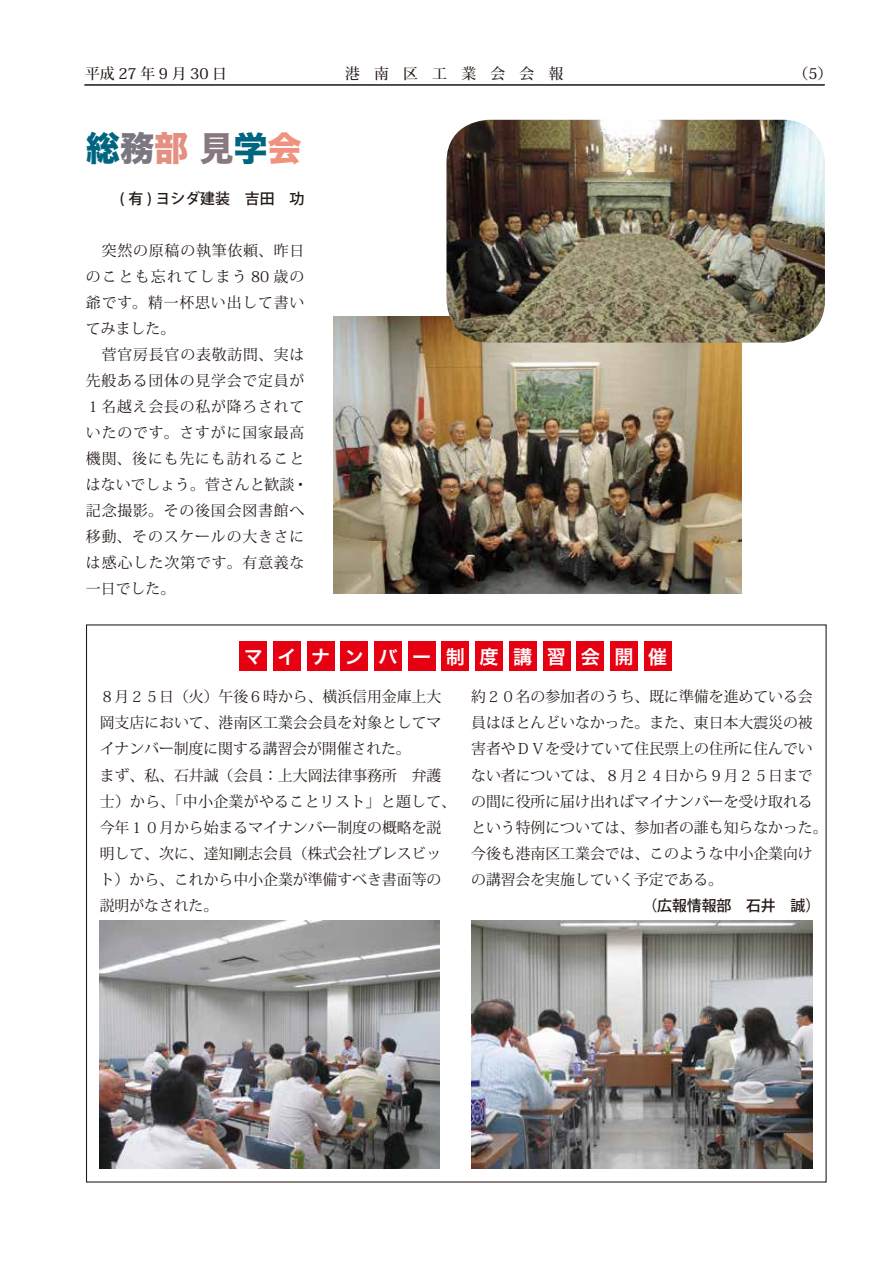
<style>
.page{position:relative;width:893px;height:1263px;background:#fff}
.page>*{position:absolute;margin:0;border:0;box-sizing:border-box;transform-origin:0 0}
.t1{font:34.05px "Hira Kaku Std N W8";color:#006581}
.t2{font:19.2px "Hira Kaku Pro W6";letter-spacing:.76em;color:#fff}
.t3{font:14.85px/26.1px "Koz Min Pro";color:#221815}
.t4{font:14.85px/26.1px "Koz Min Pro";letter-spacing:.055em;color:#221815}
.t5{font:500 14.85px "Koz Go Pro";color:#221815}
.t6{font:500 14.85px "Koz Min Pro";letter-spacing:.245em;color:#221815}
.t7{font:500 14.85px "Koz Min Pro";letter-spacing:.955em;color:#221815}
.s1{color:#7c7681}
.s2{color:#e48f80}
.s3{color:#887981}
.s4{color:#f09280}
</style>
<div class="page">
<hr style="left:84px;top:85px;width:740px;height:1px;background:#221815">
<hr style="left:85px;top:85px;width:740px;height:1px;background:#221815">
<div style="left:239px;top:641px;width:28px;height:30px;background:#e60012"></div>
<div style="left:273px;top:641px;width:28px;height:30px;background:#e60012"></div>
<div style="left:307px;top:641px;width:28px;height:30px;background:#e60012"></div>
<div style="left:340px;top:641px;width:28px;height:30px;background:#e60012"></div>
<div style="left:374px;top:641px;width:28px;height:30px;background:#e60012"></div>
<div style="left:408px;top:641px;width:28px;height:30px;background:#e60012"></div>
<div style="left:441px;top:641px;width:28px;height:30px;background:#e60012"></div>
<div style="left:475px;top:641px;width:28px;height:30px;background:#e60012"></div>
<div style="left:509px;top:641px;width:28px;height:30px;background:#e60012"></div>
<div style="left:543px;top:641px;width:27px;height:30px;background:#e60012"></div>
<div style="left:576px;top:641px;width:28px;height:30px;background:#e60012"></div>
<div style="left:610px;top:641px;width:28px;height:30px;background:#e60012"></div>
<div style="left:644px;top:641px;width:28px;height:30px;background:#e60012"></div>
<img style="left:333px;top:317px;width:409px;height:276px">
<img style="left:446px;top:120px;width:379px;height:223px">
<img style="left:100px;top:920px;width:340px;height:249px">
<img style="left:471px;top:920px;width:342px;height:249px">
<p class="t6" style="left:85px;top:63px;width:144px">平成27年9月30日</p>
<p class="t7" style="left:345px;top:63px;width:220px">港南区工業会会報</p>
<p class="t6" style="left:793px;top:63px;width:40px">（5）</p>
<h1 class="t1" style="left:86px;top:129px;width:217px">総<span class="s1">務</span><span class="s2">部</span><span class="s3">見</span>学<span class="s4">会</span></h1>
<p class="t5" style="left:120px;top:189px;width:186px">( 有 ) ヨシダ建装　吉田　功</p>
<p class="t4" style="left:86px;top:237px;width:224px">　突然の原稿の執筆依頼、昨日のことも忘れてしまう 80 歳の爺です。精一杯思い出して書いてみました。<br>　菅官房長官の表敬訪問、実は先般ある団体の見学会で定員が<br>１名越え会長の私が降ろされていたのです。さすがに国家最高機関、後にも先にも訪れることはないでしょう。菅さんと歓談・記念撮影。その後国会図書館へ移動、そのスケールの大きさには感心した次第です。有意義な一日でした。</p>
<p class="t2" style="left:244px;top:639px;width:425px">マイナンバー制度講習会開催</p>
<p class="t3" style="left:100px;top:683px;width:358px">８月２５日（火）午後６時から、横浜信用金庫上大岡支店において、港南区工業会会員を対象としてマイナンバー制度に関する講習会が開催された。<br>まず、私、石井誠（会員：上大岡法律事務所　弁護士）から、「中小企業がやることリスト」と題して、今年１０月から始まるマイナンバー制度の概略を説明して、次に、達知剛志会員（株式会社ブレスビット）から、これから中小企業が準備すべき書面等の説明がなされた。</p>
<p class="t3" style="left:471px;top:683px;width:358px">約２０名の参加者のうち、既に準備を進めている会員はほとんどいなかった。また、東日本大震災の被害者やＤＶを受けていて住民票上の住所に住んでいない者については、８月２４日から９月２５日までの間に役所に届け出ればマイナンバーを受け取れるという特例については、参加者の誰も知らなかった。今後も港南区工業会では、このような中小企業向けの講習会を実施していく予定である。</p>
<p class="t5" style="left:642px;top:896px;width:179px">（広報情報部　石井　誠）</p>
</div>
